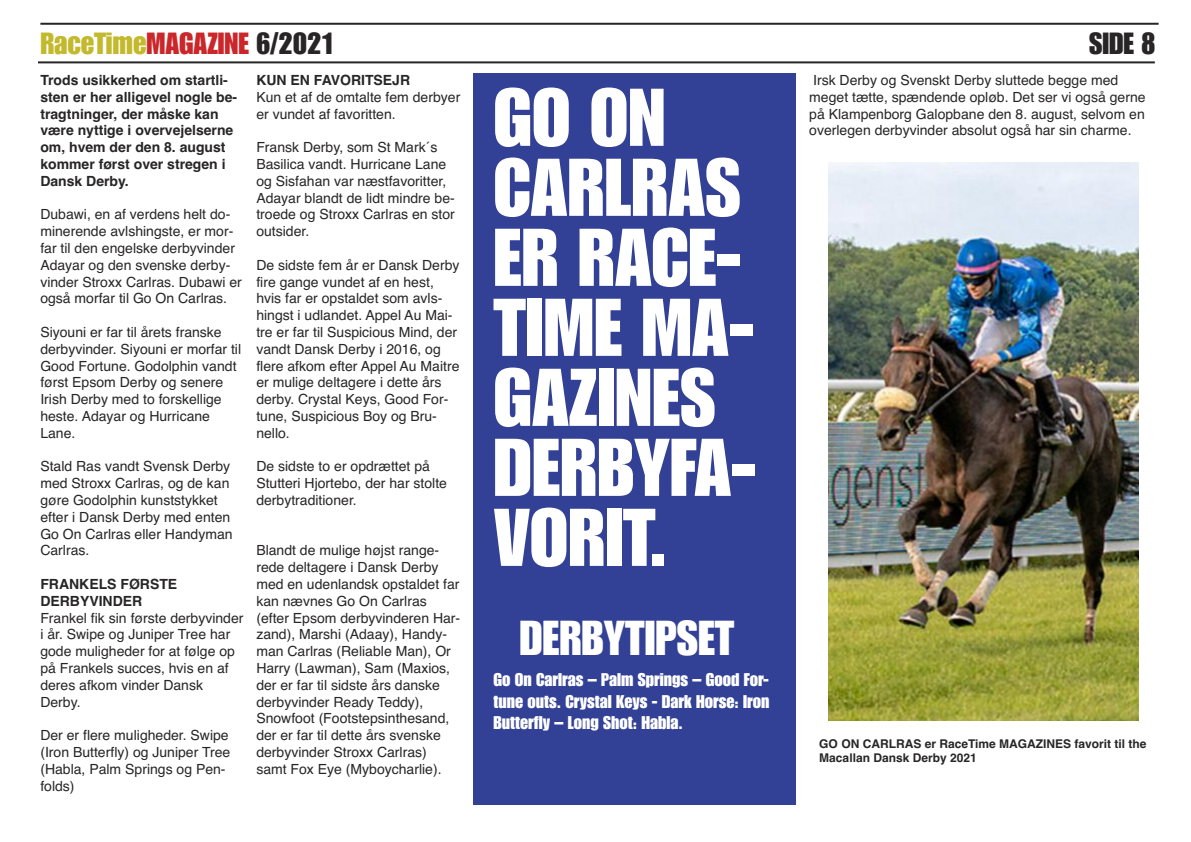
<style>
.page{position:relative;width:1191px;height:842px;background:#fff}
.page>*{position:absolute;margin:0;border:0;box-sizing:border-box;transform-origin:0 0}
.t1{font:80px/70px "Impact";color:#fff}
.t2{font:48px "Impact";color:#fff}
.t3{font:30px "Impact";color:#c3b92d}
.t4{font:30px "Impact";color:#272526}
.t5{font:18px/21.6px "Impact";color:#fff;text-align:justify}
.t6{font:14px/16.8px "Helvetica";color:#272526}
.t7{font:700 14px/16.8px "Helvetica";color:#272526}
.t8{font:700 12px/14.4px "Helvetica";color:#272526}
.s1{color:#cb262a}
.s2{color:#272526}
</style>
<div class="page">
<hr style="left:38px;top:61px;width:1116px;height:2px;background:#272526">
<hr style="left:40px;top:23px;width:1118px;height:2px;background:#272526">
<div style="left:473px;top:73px;width:323px;height:732px;background:#324095"></div>
<img style="left:828px;top:162px;width:310px;height:559px">
<h3 class="t3" style="left:40px;top:33px;width:294px">RaceTime<span class="s1">MAGAZINE</span> <span class="s2">6/2021</span></h3>
<h3 class="t4" style="left:1089px;top:33px;width:68px">SIDE 8</h3>
<p class="t7" style="left:40px;top:72px;width:198px">Trods usikkerhed om startli&shy;sten er her alligevel nogle be&shy;tragtninger, der måske kan være nyttige i overvejelserne om, hvem der den 8. august kommer først over stregen i<br>Dansk Derby.</p>
<p class="t6" style="left:40px;top:206px;width:203px">Dubawi, en af verdens helt do&shy;minerende avlshingste, er mor&shy;far til den engelske derbyvinder<br>Adayar og den svenske derby&shy;vinder Stroxx Carlras. Dubawi er også morfar til Go On Carlras.</p>
<p class="t6" style="left:40px;top:324px;width:202px">Siyouni er far til årets franske derbyvinder. Siyouni er morfar til<br>Good Fortune. Godolphin vandt først Epsom Derby og senere<br>Irish Derby med to forskellige heste. Adayar og Hurricane<br>Lane.</p>
<p class="t6" style="left:40px;top:458px;width:194px">Stald Ras vandt Svensk Derby med Stroxx Carlras, og de kan gøre Godolphin kunststykket efter i Dansk Derby med enten<br>Go On Carlras eller Handyman<br>Carlras.</p>
<p class="t7" style="left:40px;top:576px;width:138px">FRANKELS FØRSTE<br>DERBYVINDER</p>
<p class="t6" style="left:40px;top:609px;width:205px">Frankel fik sin første derbyvinder i år. Swipe og Juniper Tree har gode muligheder for at følge op på Frankels succes, hvis en af deres afkom vinder Dansk<br>Derby.</p>
<p class="t6" style="left:40px;top:727px;width:191px">Der er flere muligheder. Swipe (Iron Butterfly) og Juniper Tree (Habla, Palm Springs og Pen&shy;folds)</p>
<p class="t7" style="left:256px;top:72px;width:155px">KUN EN FAVORITSEJR</p>
<p class="t6" style="left:256px;top:88px;width:205px">Kun et af de omtalte fem derbyer er vundet af favoritten.</p>
<p class="t6" style="left:256px;top:139px;width:200px">Fransk Derby, som St Mark´s<br>Basilica vandt. Hurricane Lane og Sisfahan var næstfavoritter,<br>Adayar blandt de lidt mindre be&shy;troede og Stroxx Carlras en stor outsider.</p>
<p class="t6" style="left:256px;top:256px;width:205px">De sidste fem år er Dansk Derby fire gange vundet af en hest, hvis far er opstaldet som avls&shy;hingst i udlandet. Appel Au Mai&shy;tre er far til Suspicious Mind, der vandt Dansk Derby i 2016, og flere afkom efter Appel Au Maitre er mulige deltagere i dette års derby. Crystal Keys, Good For&shy;tune, Suspicious Boy og Bru&shy;nello.</p>
<p class="t6" style="left:256px;top:458px;width:192px">De sidste to er opdrættet på<br>Stutteri Hjortebo, der har stolte derbytraditioner.</p>
<p class="t6" style="left:256px;top:542px;width:205px">Blandt de mulige højst range&shy;rede deltagere i Dansk Derby med en udenlandsk opstaldet far kan nævnes Go On Carlras (efter Epsom derbyvinderen Har&shy;zand), Marshi (Adaay), Handy&shy;man Carlras (Reliable Man), Or<br>Harry (Lawman), Sam (Maxios, der er far til sidste års danske derbyvinder Ready Teddy),<br>Snowfoot (Footstepsinthesand, der er far til dette års svenske derbyvinder Stroxx Carlras) samt Fox Eye (Myboycharlie).</p>
<p class="t6" style="left:809px;top:72px;width:338px">Irsk Derby og Svenskt Derby sluttede begge med meget tætte, spændende opløb. Det ser vi også gerne på Klampenborg Galopbane den 8. august, selvom en</p>
<h1 class="t1" style="left:493px;top:86px;width:173px">GO ON</h1>
<p class="t6" style="left:809px;top:122px;width:324px">overlegen derbyvinder absolut også har sin charme.</p>
<h1 class="t1" style="left:493px;top:156px;width:265px">CARLRAS<br>ER RACE-<br>TIME MA-<br>GAZINES<br>DERBYFA-<br>VORIT.</h1>
<h2 class="t2" style="left:519px;top:620px;width:216px">DERBYTIPSET</h2>
<p class="t5" style="left:493px;top:670px;width:277px">Go On Carlras – Palm Springs – Good For&shy;tune outs. Crystal Keys - Dark Horse: Iron Butterfly – Long Shot: Habla.</p>
<p class="t8" style="left:819px;top:737px;width:329px">GO ON CARLRAS er RaceTime MAGAZINES favorit til the<br>Macallan Dansk Derby 2021</p>
</div>
